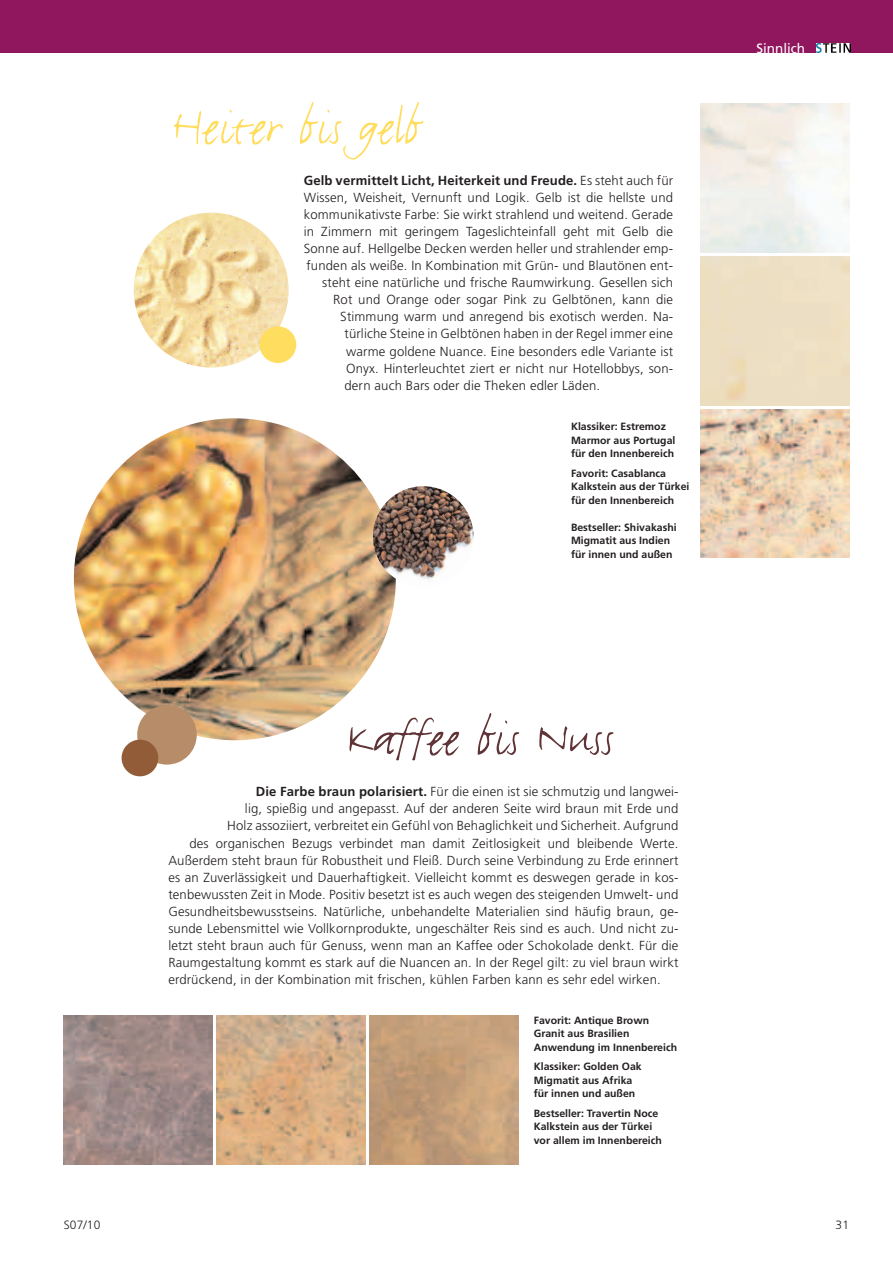
<style>
.page{position:relative;width:893px;height:1263px;background:#fff}
.page>*{position:absolute;margin:0;border:0;box-sizing:border-box;transform-origin:0 0}
.t1{font:54px "FF Justlefthand";color:#603336}
.t2{font:54px "FF Justlefthand";color:#ffdd5f}
.t3{font:13.5px "Frutiger";color:#fff}
.t4{font:300 13.2px "Frutiger";letter-spacing:.01em;color:#231f20}
.t5{font:700 13.2px "Frutiger";letter-spacing:.01em;color:#231f20}
.t6{font:300 12px "Frutiger";letter-spacing:.01em;color:#231f20}
.t7{font:700 10.5px/13.5px "Frutiger";color:#231f20}
.s1{font-weight:300}
.s2{font-weight:700}
</style>
<div class="page">
<div style="left:0;top:0;width:893px;height:53px;background:#90165d"></div>
<img style="left:816px;top:43px;width:34px;height:10px">
<img style="left:217px;top:1016px;width:149px;height:149px">
<img style="left:700px;top:410px;width:149px;height:148px">
<img style="left:74px;top:418px;width:322px;height:322px;border-radius:50%">
<div style="left:137px;top:705px;width:60px;height:60px;background:#b78c68;border-radius:50%"></div>
<img style="left:373px;top:486px;width:101px;height:101px;border-radius:50%">
<div style="left:122px;top:740px;width:36px;height:36px;background:#915c37;border-radius:50%"></div>
<img style="left:134px;top:213px;width:155px;height:154px;border-radius:50%">
<div style="left:260px;top:326px;width:36px;height:37px;background:#ffdd5f;border-radius:50%"></div>
<h1 class="t2" style="left:173px;top:91px;width:250px">Heiter bis gelb</h1>
<p class="t5" style="left:304px;top:175px;width:371px">Gelb vermittelt Licht, Heiterkeit und Freude. <span class="s1">Es steht auch für</span></p>
<p class="t4" style="left:304px;top:192px;width:371px">Wissen, Weisheit, Vernunft und Logik. Gelb ist die hellste und</p>
<p class="t4" style="left:304px;top:209px;width:371px">kommunikativste Farbe: Sie wirkt strahlend und weitend. Gerade</p>
<p class="t4" style="left:304px;top:226px;width:371px">in Zimmern mit geringem Tageslichteinfall geht mit Gelb die</p>
<p class="t4" style="left:304px;top:243px;width:371px">Sonne auf. Hellgelbe Decken werden heller und strahlender emp-</p>
<p class="t4" style="left:306px;top:260px;width:368px">funden als weiße. In Kombination mit Grün- und Blautönen ent-</p>
<p class="t4" style="left:322px;top:277px;width:352px">steht eine natürliche und frische Raumwirkung. Gesellen sich</p>
<p class="t4" style="left:333px;top:294px;width:341px">Rot und Orange oder sogar Pink zu Gelbtönen, kann die</p>
<p class="t4" style="left:340px;top:311px;width:334px">Stimmung warm und anregend bis exotisch werden. Na-</p>
<p class="t4" style="left:344px;top:329px;width:330px">türliche Steine in Gelbtönen haben in der Regel immer eine</p>
<p class="t4" style="left:346px;top:346px;width:329px">warme goldene Nuance. Eine besonders edle Variante ist</p>
<p class="t4" style="left:346px;top:363px;width:329px">Onyx. Hinterleuchtet ziert er nicht nur Hotellobbys, son-</p>
<p class="t4" style="left:344px;top:380px;width:257px">dern auch Bars oder die Theken edler Läden.</p>
<p class="t7" style="left:571px;top:420px;width:106px">Klassiker: Estremoz<br>Marmor aus Portugal für den Innenbereich</p>
<p class="t7" style="left:571px;top:467px;width:120px">Favorit: Casablanca<br>Kalkstein aus der Türkei für den Innenbereich</p>
<p class="t7" style="left:571px;top:521px;width:107px">Bestseller: Shivakashi<br>Migmatit aus Indien für innen und außen</p>
<h1 class="t1" style="left:346px;top:702px;width:269px">Kaffee bis Nuss</h1>
<p class="t4" style="left:256px;top:786px;width:424px"><span class="s2">Die Farbe braun polarisiert.</span> Für die einen ist sie schmutzig und langwei-</p>
<p class="t4" style="left:245px;top:803px;width:435px">lig, spießig und angepasst. Auf der anderen Seite wird braun mit Erde und</p>
<p class="t4" style="left:227px;top:820px;width:453px">Holz assoziiert, verbreitet ein Gefühl von Behaglichkeit und Sicherheit. Aufgrund</p>
<p class="t4" style="left:189px;top:838px;width:491px">des organischen Bezugs verbindet man damit Zeitlosigkeit und bleibende Werte.</p>
<p class="t4" style="left:168px;top:855px;width:512px">Außerdem steht braun für Robustheit und Fleiß. Durch seine Verbindung zu Erde erinnert</p>
<p class="t4" style="left:168px;top:872px;width:512px">es an Zuverlässigkeit und Dauerhaftigkeit. Vielleicht kommt es deswegen gerade in kos-</p>
<p class="t4" style="left:168px;top:889px;width:512px">tenbewussten Zeit in Mode. Positiv besetzt ist es auch wegen des steigenden Umwelt- und</p>
<p class="t4" style="left:168px;top:906px;width:512px">Gesundheitsbewusstseins. Natürliche, unbehandelte Materialien sind häufig braun, ge-</p>
<p class="t4" style="left:168px;top:923px;width:512px">sunde Lebensmittel wie Vollkornprodukte, ungeschälter Reis sind es auch. Und nicht zu-</p>
<p class="t4" style="left:168px;top:940px;width:512px">letzt steht braun auch für Genuss, wenn man an Kaffee oder Schokolade denkt. Für die</p>
<p class="t4" style="left:168px;top:957px;width:512px">Raumgestaltung kommt es stark auf die Nuancen an. In der Regel gilt: zu viel braun wirkt</p>
<p class="t4" style="left:168px;top:974px;width:494px">erdrückend, in der Kombination mit frischen, kühlen Farben kann es sehr edel wirken.</p>
<p class="t7" style="left:534px;top:1014px;width:145px">Favorit: Antique Brown<br>Granit aus Brasilien<br>Anwendung im Innenbereich</p>
<p class="t7" style="left:534px;top:1061px;width:109px">Klassiker: Golden Oak<br>Migmatit aus Afrika für innen und außen</p>
<p class="t7" style="left:534px;top:1107px;width:130px">Bestseller: Travertin Noce<br>Kalkstein aus der Türkei vor allem im Innenbereich</p>
<p class="t3" style="left:756px;top:43px;width:50px">Sinnlich</p>
<p class="t6" style="left:64px;top:1220px;width:38px">S07/10</p>
<p class="t6" style="left:835px;top:1220px;width:15px">31</p>
</div>
